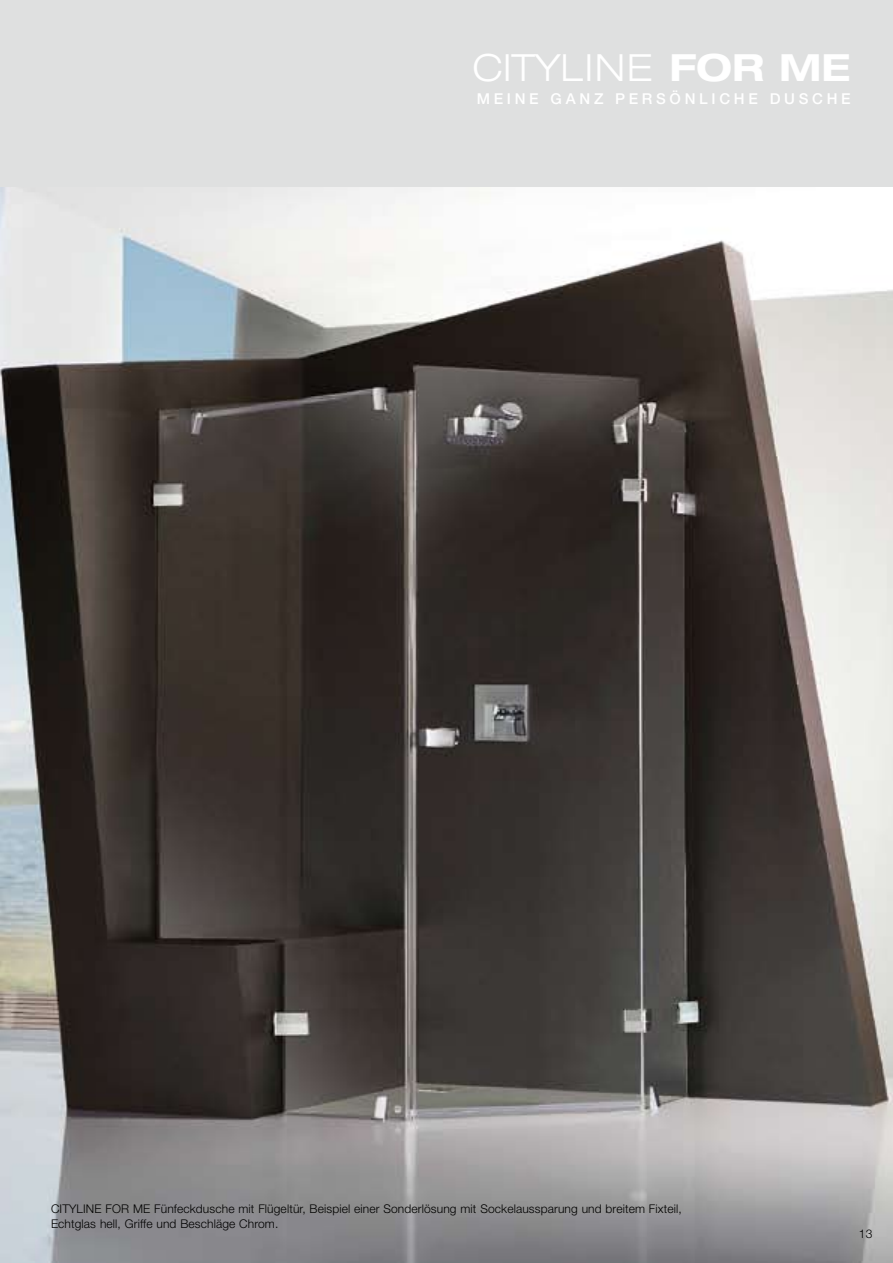
<style>
.page{position:relative;width:893px;height:1263px;background:#fff}
.page>*{position:absolute;margin:0;border:0;box-sizing:border-box;transform-origin:0 0}
.t1{font:300 expanded 37.5px "Helvetica Neue LT";color:#fff}
.t2{font:500 15px "Helvetica Neue LT";letter-spacing:.245em;color:#fff}
.t3{font:300 12px/15px "Helvetica Neue LT";letter-spacing:.01em;color:#000}
.s1{font-weight:700}
</style>
<div class="page">
<div style="left:0;top:0;width:893px;height:298px;background:#dfe0e0"></div>
<img style="left:0;top:187px;width:893px;height:1076px">
<h1 class="t1" style="left:472px;top:45px;width:380px">CITYLINE <span class="s1">FOR ME</span></h1>
<p class="t2" style="left:477px;top:89px;width:376px">MEINE GANZ PERSÖNLICHE DUSCHE</p>
<p class="t3" style="left:51px;top:1201px;width:632px">CITYLINE FOR ME Fünfeckdusche mit Flügeltür, Beispiel einer Sonderlösung mit Sockelaussparung und breitem Fixteil,<br>Echtglas hell, Griffe und Beschläge Chrom.</p>
<p class="t3" style="left:859px;top:1226px;width:15px">13</p>
</div>
